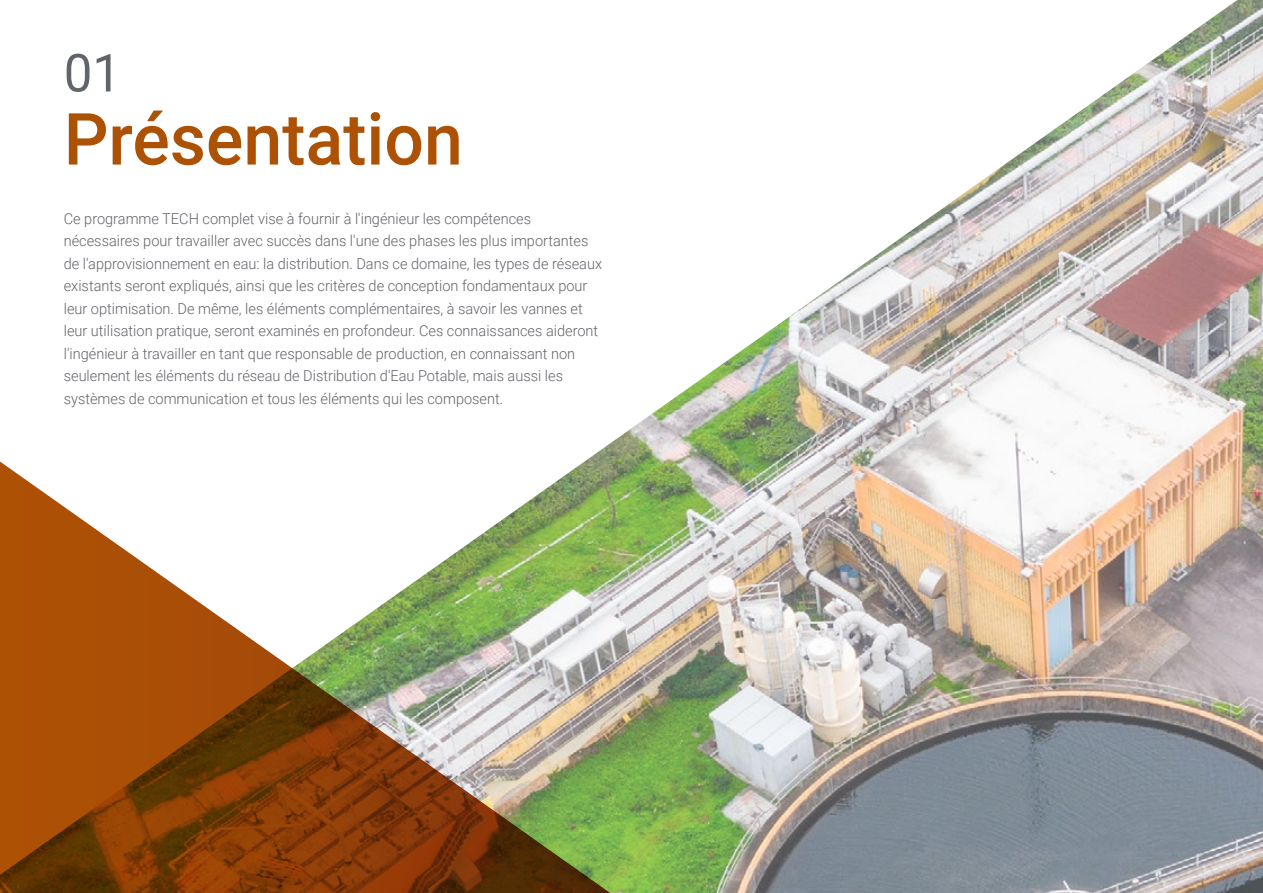
<style>
.page{position:relative;width:1263px;height:893px;background:#fff}
.page>*{position:absolute;margin:0;border:0;box-sizing:border-box;transform-origin:0 0}
.t1{font:500 72px "Roboto";color:#ad5105}
.t2{font:52.5px "Roboto";color:#61646a}
.t3{font:300 15px/22.5px "Roboto";color:#61646a}
</style>
<div class="page">
<img style="left:606px;top:0;width:657px;height:893px">
<svg style="left:0;top:446px;width:640px;height:447px"></svg>
<h2 class="t2" style="left:64px;top:36px;width:59px">01</h2>
<h1 class="t1" style="left:64px;top:89px;width:401px">Présentation</h1>
<p class="t3" style="left:64px;top:207px;width:540px">Ce programme TECH complet vise à fournir à l'ingénieur les compétences nécessaires pour travailler avec succès dans l'une des phases les plus importantes de l'approvisionnement en eau: la distribution. Dans ce domaine, les types de réseaux existants seront expliqués, ainsi que les critères de conception fondamentaux pour leur optimisation. De même, les éléments complémentaires, à savoir les vannes et leur utilisation pratique, seront examinés en profondeur. Ces connaissances aideront l'ingénieur à travailler en tant que responsable de production, en connaissant non seulement les éléments du réseau de Distribution d'Eau Potable, mais aussi les systèmes de communication et tous les éléments qui les composent.</p>
</div>
